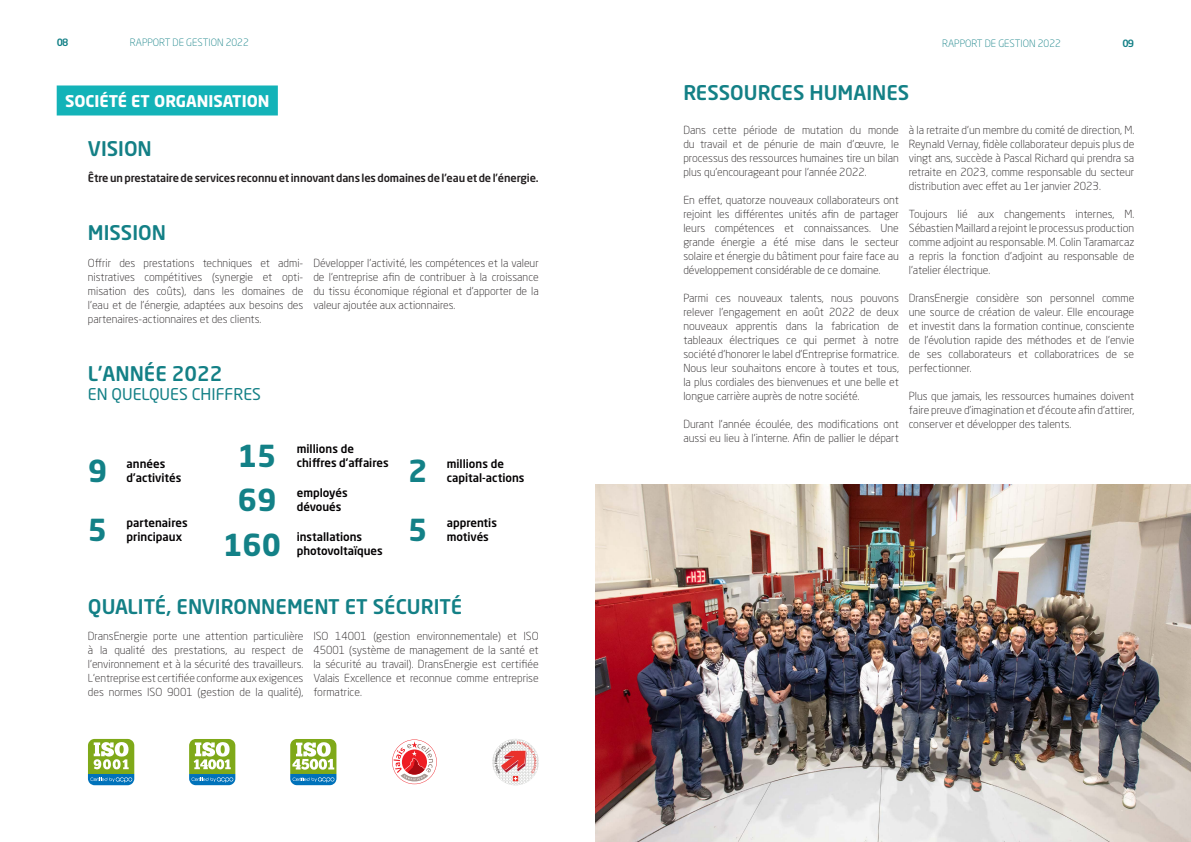
<style>
.page{position:relative;width:1191px;height:842px;background:#fff}
.page>*{position:absolute;margin:0;border:0;box-sizing:border-box;transform-origin:0 0}
.t1{font:700 30px "Neo Sans Std";color:#138187}
.t2{font:500 20px "Neo Sans Std";color:#138086}
.t3{font:700 16px "Neo Sans Std";color:#fff}
.t4{font:16px "Neo Sans Std";color:#138086}
.t5{font:500 11.5px/14px "Neo Sans Std";color:#030102}
.t6{font:300 11px/14px "Neo Sans Std";color:#231f20;text-align:justify}
.t7{font:500 11px "Neo Sans Std";letter-spacing:-.01em;color:#231f20}
.t8{font:300 10px "Neo Sans Std";color:#138086}
.t9{font:500 10px "Neo Sans Std";color:#138086}
</style>
<div class="page">
<div style="left:57px;top:85px;width:221px;height:30px;background:#13b3b8"></div>
<svg style="left:189px;top:739px;width:46px;height:46px"></svg>
<svg style="left:290px;top:739px;width:46px;height:46px"></svg>
<svg style="left:88px;top:739px;width:46px;height:46px"></svg>
<svg style="left:392px;top:739px;width:45px;height:46px"></svg>
<svg style="left:492px;top:739px;width:47px;height:46px"></svg>
<img style="left:595px;top:485px;width:596px;height:357px">
<p class="t9" style="left:57px;top:36px;width:8px">8</p>
<p class="t9" style="left:57px;top:36px;width:13px">08</p>
<p class="t8" style="left:130px;top:37px;width:120px">RAPPORT DE GESTION 2022</p>
<p class="t8" style="left:942px;top:37px;width:120px">RAPPORT DE GESTION 2022</p>
<p class="t9" style="left:1122px;top:37px;width:13px">09</p>
<h3 class="t3" style="left:65px;top:90px;width:206px">SOCIÉTÉ ET ORGANISATION</h3>
<h2 class="t2" style="left:88px;top:136px;width:65px">VISION</h2>
<p class="t7" style="left:88px;top:171px;width:452px">Être un prestataire de services reconnu et innovant dans les domaines de l’eau et de l’énergie.</p>
<h2 class="t2" style="left:88px;top:220px;width:80px">MISSION</h2>
<p class="t6" style="left:88px;top:256px;width:217px">Offrir des prestations techniques et admi&shy;nistratives compétitives (synergie et opti&shy;misation des coûts), dans les domaines de l’eau et de l’énergie, adaptées aux besoins des partenaires-actionnaires et des clients.</p>
<p class="t6" style="left:313px;top:256px;width:227px">Développer l’activité, les compétences et la valeur de l’entreprise afin de contribuer à la croissance du tissu économique régional et d’apporter de la valeur ajoutée aux actionnaires.</p>
<h2 class="t2" style="left:88px;top:361px;width:136px">L’ANNÉE 2022</h2>
<h3 class="t4" style="left:88px;top:385px;width:174px">EN QUELQUES CHIFFRES</h3>
<h1 class="t1" style="left:88px;top:451px;width:21px">9</h1>
<p class="t5" style="left:127px;top:456px;width:56px">années d’activités</p>
<h1 class="t1" style="left:88px;top:510px;width:21px">5</h1>
<p class="t5" style="left:127px;top:515px;width:63px">partenaires principaux</p>
<h1 class="t1" style="left:238px;top:437px;width:40px">15</h1>
<p class="t5" style="left:297px;top:441px;width:93px">millions de chiffres d’affaires</p>
<h1 class="t1" style="left:238px;top:481px;width:40px">69</h1>
<p class="t5" style="left:297px;top:486px;width:52px">employés dévoués</p>
<h1 class="t1" style="left:223px;top:525px;width:60px">160</h1>
<p class="t5" style="left:297px;top:530px;width:88px">installations photovoltaïques</p>
<h1 class="t1" style="left:408px;top:451px;width:21px">2</h1>
<p class="t5" style="left:447px;top:456px;width:79px">millions de capital-actions</p>
<h1 class="t1" style="left:408px;top:510px;width:21px">5</h1>
<p class="t5" style="left:447px;top:515px;width:52px">apprentis motivés</p>
<h2 class="t2" style="left:88px;top:593px;width:376px">QUALITÉ, ENVIRONNEMENT ET SÉCURITÉ</h2>
<p class="t6" style="left:88px;top:629px;width:217px">DransEnergie porte une attention particulière à la qualité des prestations, au respect de l’environnement et à la sécurité des travailleurs.<br>L’entreprise est certifiée conforme aux exigences des normes ISO 9001 (gestion de la qualité),</p>
<p class="t6" style="left:313px;top:629px;width:227px">ISO 14001 (gestion environnementale) et ISO 45001 (système de management de la santé et la sécurité au travail). DransEnergie est certifiée Valais Excellence et reconnue comme entreprise formatrice.</p>
<h2 class="t2" style="left:683px;top:80px;width:227px">RESSOURCES HUMAINES</h2>
<p class="t6" style="left:683px;top:123px;width:217px">Dans cette période de mutation du monde du travail et de pénurie de main d’œuvre, le processus des ressources humaines tire un bilan plus qu’encourageant pour l’année 2022.</p>
<p class="t6" style="left:683px;top:193px;width:217px">En effet, quatorze nouveaux collaborateurs ont rejoint les différentes unités afin de partager leurs compétences et connaissances. Une grande énergie a été mise dans le secteur solaire et énergie du bâtiment pour faire face au développement considérable de ce domaine.</p>
<p class="t6" style="left:683px;top:291px;width:217px">Parmi ces nouveaux talents, nous pouvons relever l’engagement en août 2022 de deux nouveaux apprentis dans la fabrication de tableaux électriques ce qui permet à notre société d’honorer le label d’Entreprise formatrice.<br>Nous leur souhaitons encore à toutes et tous, la plus cordiales des bienvenues et une belle et longue carrière auprès de notre société.</p>
<p class="t6" style="left:683px;top:417px;width:217px">Durant l’année écoulée, des modifications ont aussi eu lieu à l’interne. Afin de pallier le départ</p>
<p class="t6" style="left:909px;top:123px;width:227px">à la retraite d’un membre du comité de direction, M.<br>Reynald Vernay, fidèle collaborateur depuis plus de vingt ans, succède à Pascal Richard qui prendra sa retraite en 2023, comme responsable du secteur distribution avec effet au 1er janvier 2023.</p>
<p class="t6" style="left:909px;top:207px;width:227px">Toujours lié aux changements internes, M.<br>Sébastien Maillard a rejoint le processus production comme adjoint au responsable. M. Colin Taramarcaz a repris la fonction d’adjoint au responsable de l’atelier électrique.</p>
<p class="t6" style="left:909px;top:291px;width:227px">DransEnergie considère son personnel comme une source de création de valeur. Elle encourage et investit dans la formation continue, consciente de l’évolution rapide des méthodes et de l’envie de ses collaborateurs et collaboratrices de se perfectionner.</p>
<p class="t6" style="left:909px;top:389px;width:227px">Plus que jamais, les ressources humaines doivent faire preuve d’imagination et d’écoute afin d’attirer, conserver et développer des talents.</p>
</div>
